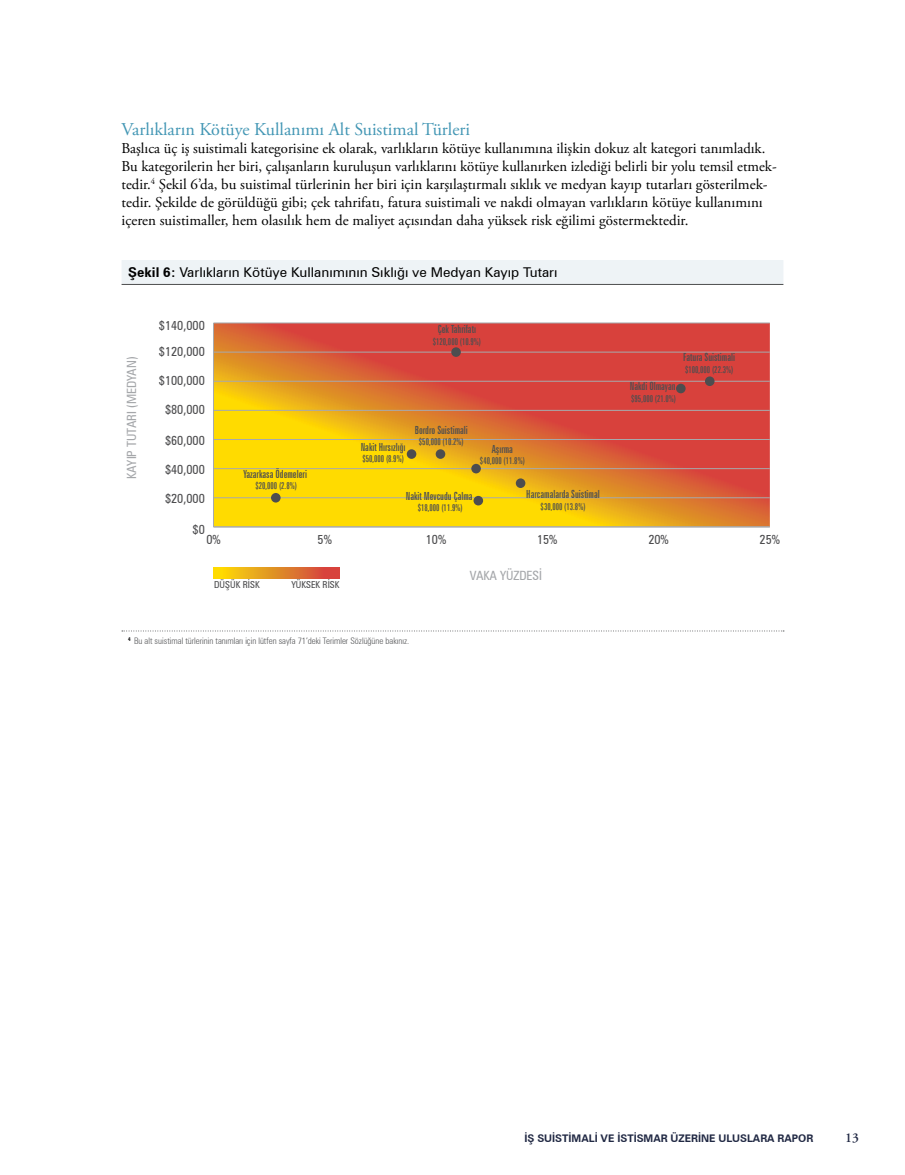
<style>
.page{position:relative;width:905px;height:1175px;background:#fff}
.page>*{position:absolute;margin:0;border:0;box-sizing:border-box;transform-origin:0 0}
.heading_2{font:18px "Adobe Garamond Pro";color:#4296b4}
.body{font:15px/18px "Adobe Garamond Pro";color:#000}
.chart_graph_title{font:13.5px "Zurich BT";color:#000}
.t1{font:600 13.5px "Adobe Garamond Pro";color:#212944}
.t2{font:condensed 12.75px "Zurich BT";color:#4d4d4f}
.t3{font:condensed 12.75px "Zurich BT";color:#a5a7aa}
.t4{font:extra-condensed 11.1px "Zurich BT";color:#4d4d4f}
.t5{font:700 10.5px "Zurich BT";color:#212944}
.t6{font:extra-condensed 9.6px "Zurich BT";color:#4d4d4f}
.t7{font:condensed 9.6px "Zurich BT";color:#4d4d4f}
.footnote_1st{font:300 condensed 9px "Zurich BT";color:#58595b}
.s1{font-weight:700}
</style>
<div class="page">
<div style="left:122px;top:260px;width:661px;height:24px;background:#eef3f6"></div>
<hr style="left:122px;top:284px;width:661px;height:1px;background:#4d4d4f">
<svg style="left:214px;top:324px;width:555px;height:202px;background:#e47f27"></svg>
<svg style="left:214px;top:567px;width:126px;height:11px"></svg>
<hr style="left:213px;top:323px;width:1px;height:204px;background:#a7a9ac">
<hr style="left:213px;top:526px;width:556px;height:1px;background:#a7a9ac">
<hr style="left:213px;top:497px;width:556px;height:1px;background:#a7a9ac">
<hr style="left:213px;top:468px;width:556px;height:1px;background:#a7a9ac">
<hr style="left:213px;top:439px;width:556px;height:1px;background:#a7a9ac">
<hr style="left:213px;top:410px;width:556px;height:1px;background:#a7a9ac">
<hr style="left:213px;top:381px;width:556px;height:1px;background:#a7a9ac">
<hr style="left:213px;top:352px;width:556px;height:1px;background:#a7a9ac">
<hr style="left:213px;top:323px;width:556px;height:1px;background:#a7a9ac">
<div style="left:271px;top:493px;width:9px;height:9px;background:#4d4d4f;border-radius:50%"></div>
<div style="left:407px;top:449px;width:9px;height:10px;background:#4d4d4f;border-radius:50%"></div>
<div style="left:435px;top:449px;width:10px;height:10px;background:#4d4d4f;border-radius:50%"></div>
<div style="left:451px;top:347px;width:10px;height:10px;background:#4d4d4f;border-radius:50%"></div>
<div style="left:471px;top:464px;width:10px;height:9px;background:#4d4d4f;border-radius:50%"></div>
<div style="left:473px;top:496px;width:10px;height:9px;background:#4d4d4f;border-radius:50%"></div>
<div style="left:516px;top:478px;width:9px;height:10px;background:#4d4d4f;border-radius:50%"></div>
<div style="left:676px;top:384px;width:9px;height:9px;background:#4d4d4f;border-radius:50%"></div>
<div style="left:705px;top:376px;width:9px;height:10px;background:#4d4d4f;border-radius:50%"></div>
<svg style="left:122px;top:630px;width:662px;height:1px"></svg>
<p class="heading_2" style="left:122px;top:118px;width:350px">Varlıkların Kötüye Kullanımı Alt Suistimal Türleri</p>
<p class="body" style="left:122px;top:139px;width:655px">Başlıca üç iş suistimali kategorisine ek olarak, varlıkların kötüye kullanımına ilişkin dokuz alt kategori tanımladık.<br>Bu kategorilerin her biri, çalışanların kuruluşun varlıklarını kötüye kullanırken izlediği belirli bir yolu temsil etmek&shy;tedir.<sup>4</sup> Şekil 6’da, bu suistimal türlerinin her biri için karşılaştırmalı sıklık ve medyan kayıp tutarları gösterilmek&shy;tedir. Şekilde de görüldüğü gibi; çek tahrifatı, fatura suistimali ve nakdi olmayan varlıkların kötüye kullanımını içeren suistimaller, hem olasılık hem de maliyet açısından daha yüksek risk eğilimi göstermektedir.</p>
<p class="chart_graph_title" style="left:128px;top:264px;width:431px"><span class="s1">Şekil 6:</span> Varlıkların Kötüye Kullanımının Sıklığı ve Medyan Kayıp Tutarı</p>
<p class="t3" style="left:124px;top:478px;width:123px;rotate:-90deg">KAYIP TUTARI (MEDYAN)</p>
<p class="t2" style="left:159px;top:318px;width:47px">$140,000</p>
<p class="t2" style="left:159px;top:344px;width:47px">$120,000</p>
<p class="t2" style="left:159px;top:373px;width:47px">$100,000</p>
<p class="t2" style="left:165px;top:402px;width:41px">$80,000</p>
<p class="t2" style="left:165px;top:433px;width:41px">$60,000</p>
<p class="t2" style="left:165px;top:462px;width:41px">$40,000</p>
<p class="t2" style="left:165px;top:491px;width:41px">$20,000</p>
<p class="t4" style="left:243px;top:467px;width:65px">Yazarkasa Ödemeleri</p>
<p class="t6" style="left:255px;top:480px;width:43px">$20,000 (2.8%)</p>
<p class="t4" style="left:438px;top:323px;width:40px">Çek Tahrifatı</p>
<p class="t6" style="left:433px;top:336px;width:50px">$120,000 (10.9%)</p>
<p class="t4" style="left:361px;top:441px;width:46px">Nakit Hırsızlığı</p>
<p class="t6" style="left:362px;top:453px;width:43px">$50,000 (8.9%)</p>
<p class="t4" style="left:415px;top:423px;width:55px">Bordro Suistimali</p>
<p class="t6" style="left:419px;top:436px;width:46px">$50,000 (10.2%)</p>
<p class="t4" style="left:492px;top:442px;width:23px">Aşırma</p>
<p class="t6" style="left:480px;top:455px;width:46px">$40,000 (11.8%)</p>
<p class="t4" style="left:406px;top:489px;width:68px">Nakit Mevcudu Çalma</p>
<p class="t6" style="left:418px;top:502px;width:46px">$18,000 (11.9%)</p>
<p class="t4" style="left:526px;top:488px;width:75px">Harcamalarda Suistimal</p>
<p class="t6" style="left:540px;top:501px;width:46px">$30,000 (13.8%)</p>
<p class="t4" style="left:629px;top:380px;width:47px">Nakdi Olmayan</p>
<p class="t6" style="left:631px;top:393px;width:46px">$95,000 (21.0%)</p>
<p class="t4" style="left:683px;top:351px;width:53px">Fatura Suistimali</p>
<p class="t6" style="left:685px;top:364px;width:50px">$100,000 (22.3%)</p>
<p class="t2" style="left:192px;top:522px;width:14px">$0</p>
<p class="t2" style="left:206px;top:532px;width:16px">0%</p>
<p class="t2" style="left:317px;top:532px;width:16px">5%</p>
<p class="t2" style="left:426px;top:532px;width:22px">10%</p>
<p class="t2" style="left:537px;top:532px;width:22px">15%</p>
<p class="t2" style="left:648px;top:532px;width:22px">20%</p>
<p class="t2" style="left:759px;top:532px;width:22px">25%</p>
<p class="t7" style="left:214px;top:579px;width:47px">DÜŞÜK RİSK</p>
<p class="t7" style="left:291px;top:579px;width:50px">YÜKSEK RİSK</p>
<p class="t3" style="left:470px;top:568px;width:74px">VAKA YÜZDESİ</p>
<p class="footnote_1st" style="left:128px;top:636px;width:282px"><sup>4</sup> Bu alt suistimal türlerinin tanımları için lütfen sayfa 71’deki Terimler Sözlüğüne bakınız.</p>
<p class="t5" style="left:524px;top:1132px;width:290px">İŞ SUİSTİMALİ VE İSTİSMAR ÜZERİNE ULUSLARA RAPOR</p>
<p class="t1" style="left:845px;top:1130px;width:15px">13</p>
</div>
